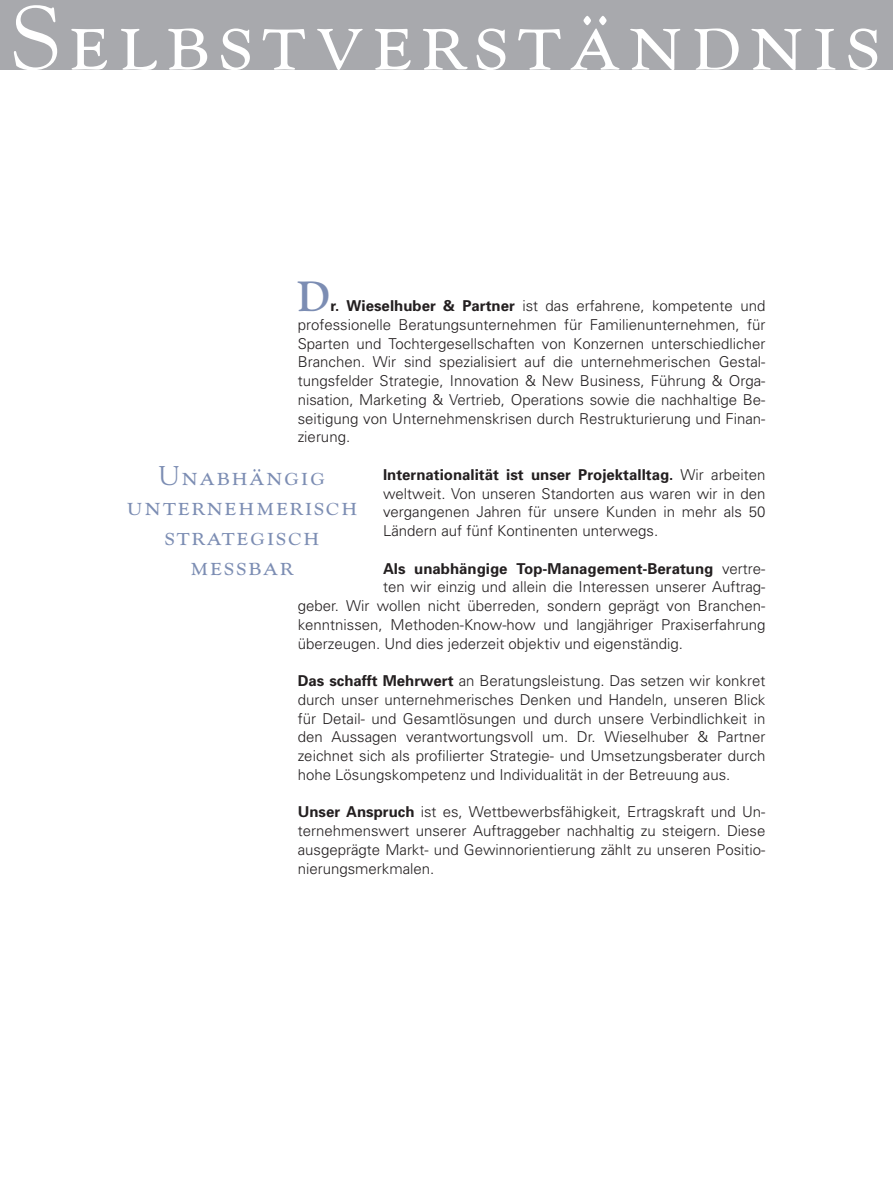
<style>
.page{position:relative;width:893px;height:1191px;background:#fff}
.page>*{position:absolute;margin:0;border:0;box-sizing:border-box;transform-origin:0 0}
.t1{font:90px "Goudy SC";letter-spacing:.09em;color:#fff}
.t2{font:700 42px "Goudy";color:#7c8db3}
.t3{font:27px/30px "Goudy SC";letter-spacing:.06em;color:#7c8db3;text-align:center}
.t4{font:300 15px/18.8px "Univers";color:#231f20;text-align:justify}
.t5{font:700 15px "Univers";color:#231f20}
.s1{font-weight:700}
.s2{font-weight:300}
</style>
<div class="page">
<div style="left:0;top:0;width:893px;height:69px;background:#a8a9ad"></div>
<h1 class="t1" style="left:11px;top:-15px;width:871px">Selbstverständnis</h1>
<h2 class="t2" style="left:298px;top:270px;width:34px">D</h2>
<p class="t4" style="left:298px;top:296px;width:469px;text-indent:33px"><span class="s1">r. Wieselhuber &amp; Partner</span> ist das erfahrene, kompetente und professionelle Beratungsunternehmen für Familienunternehmen, für Sparten und Tochtergesellschaften von Konzernen unterschiedlicher Branchen. Wir sind spezialisiert auf die unternehmerischen Gestal&shy;tungsfelder Strategie, Innovation &amp; New Business, Führung &amp; Orga&shy;nisation, Marketing &amp; Vertrieb, Operations sowie die nachhaltige Be&shy;seitigung von Unternehmenskrisen durch Restrukturierung und Finan&shy;zierung.</p>
<p class="t4" style="left:383px;top:465px;width:384px"><span class="s1">Internationalität ist unser Projektalltag.</span> Wir arbeiten weltweit. Von unseren Standorten aus waren wir in den vergangenen Jahren für unsere Kunden in mehr als 50<br>Ländern auf fünf Kontinenten unterwegs.</p>
<p class="t5" style="left:383px;top:559px;width:384px">Als unabhängige Top-Management-Beratung <span class="s2">vertre-</span></p>
<p class="t4" style="left:383px;top:577px;width:384px">ten wir einzig und allein die Interessen unserer Auftrag-</p>
<p class="t4" style="left:298px;top:596px;width:469px">geber. Wir wollen nicht überreden, sondern geprägt von Branchen-</p>
<p class="t4" style="left:298px;top:615px;width:469px">kenntnissen, Methoden-Know-how und langjähriger Praxiserfahrung</p>
<p class="t4" style="left:298px;top:634px;width:387px">überzeugen. Und dies jederzeit objektiv und eigenständig.</p>
<p class="t4" style="left:298px;top:671px;width:469px"><span class="s1">Das schafft Mehrwert</span> an Beratungsleistung. Das setzen wir konkret durch unser unternehmerisches Denken und Handeln, unseren Blick für Detail- und Gesamtlösungen und durch unsere Verbindlichkeit in den Aussagen verantwortungsvoll um. Dr. Wieselhuber &amp; Partner zeichnet sich als profilierter Strategie- und Umsetzungsberater durch hohe Lösungskompetenz und Individualität in der Betreuung aus.</p>
<p class="t4" style="left:298px;top:802px;width:469px"><span class="s1">Unser Anspruch</span> ist es, Wettbewerbsfähigkeit, Ertragskraft und Un&shy;ternehmenswert unserer Auftraggeber nachhaltig zu steigern. Diese ausgeprägte Markt- und Gewinnorientierung zählt zu unseren Positio&shy;nierungsmerkmalen.</p>
<h3 class="t3" style="left:126px;top:460px;width:233px">Unabhängig unternehmerisch strategisch messbar</h3>
</div>
